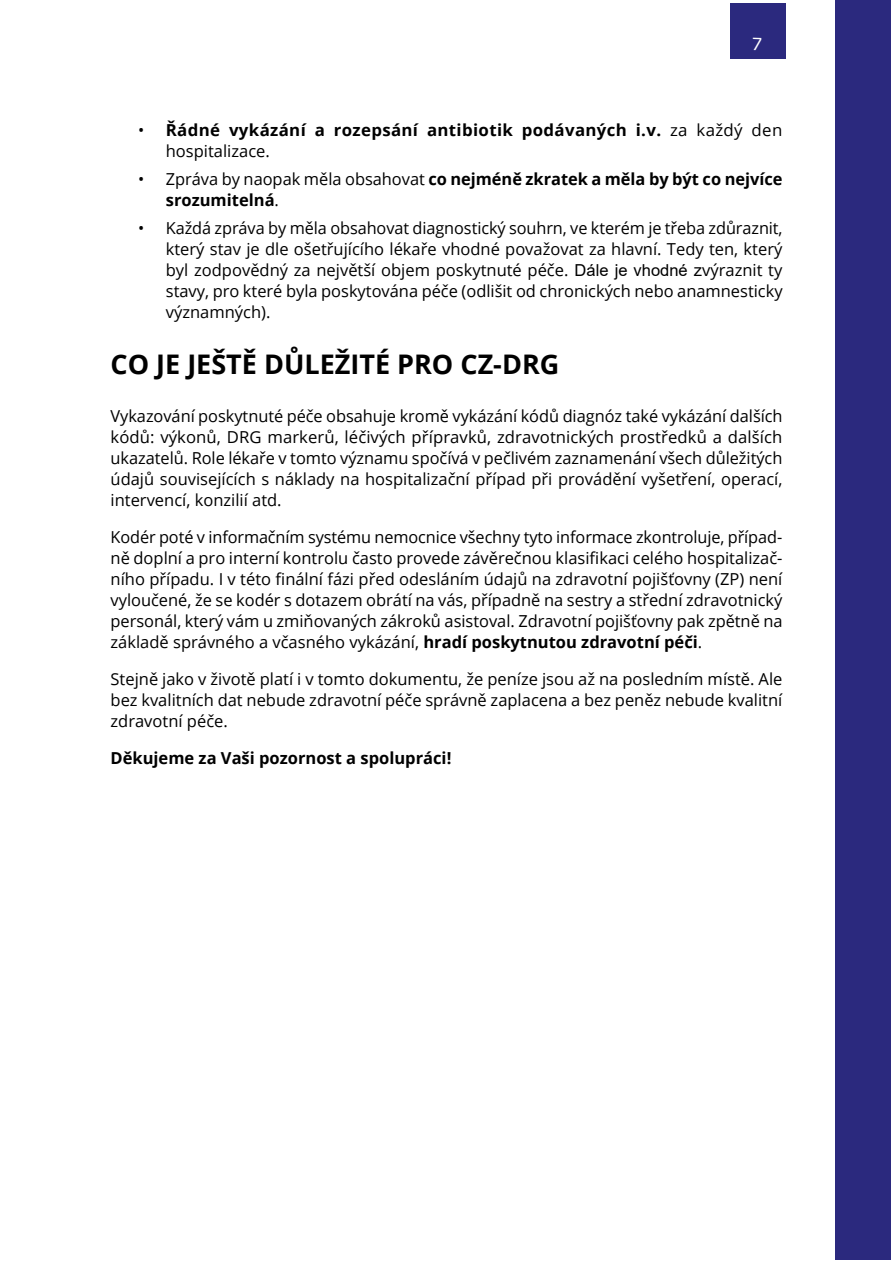
<style>
.page{position:relative;width:893px;height:1263px;background:#fff}
.page>*{position:absolute;margin:0;border:0;box-sizing:border-box;transform-origin:0 0}
.N1{font:700 27px "Open Sans";color:#000}
.TEXT{font:16.5px/21px "Open Sans";color:#000;text-align:justify}
.TEXT-2{font:700 16.5px/21px "Open Sans";color:#000}
.TEXT-3{font:700 16.5px/21px "Open Sans";letter-spacing:.02em;color:#000}
.s1{font-weight:400}
.s2{font-family:"Arial"}
.s3{font-weight:700}
</style>
<div class="page">
<div style="left:731px;top:3px;width:55px;height:55px;background:#2b297e"></div>
<div style="left:836px;top:0;width:55px;height:1260px;background:#2b297e"></div>
<p class="TEXT-3" style="left:166px;top:119px;width:618px;text-indent:-28px"><span class="s1">•</span> Řádné vykázání a rozepsání antibiotik podávaných i.v. <span class="s1">za každý den hospitalizace.</span></p>
<p class="TEXT-2" style="left:166px;top:168px;width:618px;text-indent:-28px"><span class="s1">• Zpráva by naopak měla obsahovat</span> co nejméně zkratek a měla by být co nejvíce srozumitelná<span class="s1">.</span></p>
<p class="TEXT" style="left:166px;top:217px;width:618px;text-indent:-28px">• Každá zpráva by měla obsahovat diagnostický souhrn, ve kterém je třeba zdůraznit, který stav je dle ošetřujícího lékaře vhodné považovat za hlavní. Tedy ten, který byl zodpovědný za největší objem poskytnuté péče. <span class="s2">Dále je vhodné z</span>výraznit ty stavy, pro které byla poskytována péče (odlišit od chronických nebo anamnesticky významných).</p>
<p class="N1" style="left:111px;top:345px;width:450px">CO JE JEŠTĚ DŮLEŽITÉ PRO CZ-DRG</p>
<p class="TEXT" style="left:111px;top:405px;width:674px">Vykazování poskytnuté péče obsahuje kromě vykázání kódů diagnóz také vykázání dalších kódů: výkonů, DRG markerů, léčivých přípravků, zdravotnických prostředků a dalších ukazatelů. Role lékaře v tomto významu spočívá v pečlivém zaznamenání všech důležitých údajů souvisejících s náklady na hospitalizační případ při provádění vyšetření, operací, intervencí, konzilií atd.</p>
<p class="TEXT" style="left:111px;top:526px;width:674px">Kodér poté v informačním systému nemocnice všechny tyto informace zkontroluje, případ&shy;ně doplní a pro interní kontrolu často provede závěrečnou klasifikaci celého hospitalizač&shy;ního případu. I v této finální fázi před odesláním údajů na zdravotní pojišťovny (ZP) není vyloučené, že se kodér s dotazem obrátí na vás, případně na sestry a střední zdravotnický personál, který vám u zmiňovaných zákroků asistoval. Zdravotní pojišťovny pak zpětně na základě správného a včasného vykázání, <span class="s3">hradí poskytnutou zdravotní péči</span>.</p>
<p class="TEXT" style="left:111px;top:668px;width:673px">Stejně jako v životě platí i v tomto dokumentu, že peníze jsou až na posledním místě. Ale bez kvalitních dat nebude zdravotní péče správně zaplacena a bez peněz nebude kvalitní zdravotní péče.</p>
<p class="TEXT-2" style="left:111px;top:747px;width:342px">Děkujeme za Vaši pozornost a spolupráci!</p>
</div>
